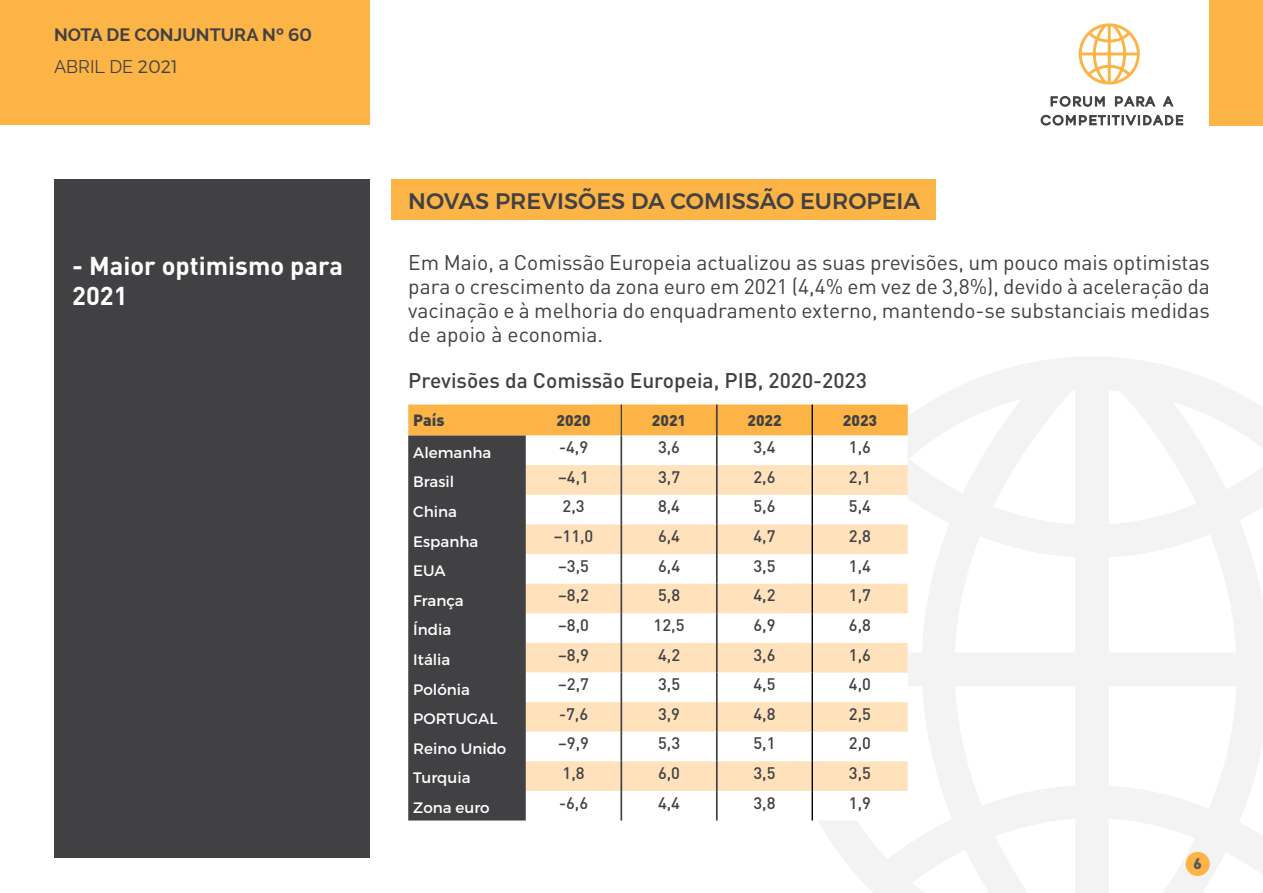
<style>
.page{position:relative;width:1263px;height:893px;background:#fff}
.page>*{position:absolute;margin:0;border:0;box-sizing:border-box;transform-origin:0 0}
.t1{font:700 25.5px/30px "DIN Pro";color:#fff}
.t2{font:500 22.5px "Montserrat";color:#414144}
.t3{font:21px/24px "DIN Pro";color:#414144;text-align:justify}
.t4{font:500 21px "DIN Pro";color:#414144}
.t5{font:700 18px/32px "Raleway";color:#414144}
.t6{font:500 16.5px "DIN Pro";color:#414144}
.t7{font:900 16.05px "DIN Pro";color:#414144}
.t8{font:900 15.45px "DIN Pro";color:#414144}
.t9{font:15.15px "Montserrat";color:#fff}
.t10{font:900 15px "DIN Pro";color:#555859}
.s1{font-family:"Montserrat";font-weight:500}
.s2{font-weight:400}
.s3{font-family:"Montserrat";font-weight:300}
</style>
<div class="page">
<div style="left:54px;top:179px;width:316px;height:678px;background:#414144"></div>
<svg style="left:779px;top:357px;width:484px;height:536px"></svg>
<div style="left:0;top:0;width:370px;height:125px;background:#fcb447"></div>
<div style="left:1210px;top:0;width:53px;height:125px;background:#fcb447"></div>
<svg style="left:1079px;top:23px;width:61px;height:62px"></svg>
<svg style="left:1050px;top:96px;width:55px;height:11px"></svg>
<svg style="left:1115px;top:96px;width:41px;height:11px"></svg>
<svg style="left:1162px;top:96px;width:12px;height:11px"></svg>
<svg style="left:1040px;top:114px;width:143px;height:12px"></svg>
<div style="left:1185px;top:852px;width:25px;height:24px;background:#fcb447;border-radius:50%"></div>
<div style="left:391px;top:179px;width:544px;height:41px;background:#fcb447"></div>
<div style="left:408px;top:405px;width:500px;height:31px;background:#fcb447"></div>
<div style="left:408px;top:436px;width:118px;height:384px;background:#414144"></div>
<svg style="left:622px;top:436px;width:286px;height:384px"></svg>
<svg style="left:526px;top:465px;width:382px;height:326px;fill:#ffe2bb"></svg>
<hr style="left:621px;top:405px;width:1px;height:31px;background:#414144">
<hr style="left:620px;top:436px;width:2px;height:29px;background:#414144">
<hr style="left:620px;top:465px;width:2px;height:30px;background:#414144">
<hr style="left:620px;top:495px;width:2px;height:29px;background:#414144">
<hr style="left:620px;top:524px;width:2px;height:30px;background:#414144">
<hr style="left:620px;top:554px;width:2px;height:30px;background:#414144">
<hr style="left:620px;top:584px;width:2px;height:29px;background:#414144">
<hr style="left:620px;top:613px;width:2px;height:30px;background:#414144">
<hr style="left:620px;top:643px;width:2px;height:29px;background:#414144">
<hr style="left:620px;top:672px;width:2px;height:30px;background:#414144">
<hr style="left:620px;top:702px;width:2px;height:30px;background:#414144">
<hr style="left:620px;top:732px;width:2px;height:29px;background:#414144">
<hr style="left:620px;top:761px;width:2px;height:30px;background:#414144">
<hr style="left:620px;top:791px;width:2px;height:29px;background:#414144">
<hr style="left:716px;top:405px;width:2px;height:31px;background:#414144">
<hr style="left:716px;top:436px;width:2px;height:29px;background:#414144">
<hr style="left:716px;top:465px;width:2px;height:30px;background:#414144">
<hr style="left:716px;top:495px;width:2px;height:29px;background:#414144">
<hr style="left:716px;top:524px;width:2px;height:30px;background:#414144">
<hr style="left:716px;top:554px;width:2px;height:30px;background:#414144">
<hr style="left:716px;top:584px;width:2px;height:29px;background:#414144">
<hr style="left:716px;top:613px;width:2px;height:30px;background:#414144">
<hr style="left:716px;top:643px;width:2px;height:29px;background:#414144">
<hr style="left:716px;top:672px;width:2px;height:30px;background:#414144">
<hr style="left:716px;top:702px;width:2px;height:30px;background:#414144">
<hr style="left:716px;top:732px;width:2px;height:29px;background:#414144">
<hr style="left:716px;top:761px;width:2px;height:30px;background:#414144">
<hr style="left:716px;top:791px;width:2px;height:29px;background:#414144">
<hr style="left:811px;top:405px;width:2px;height:31px;background:#000">
<hr style="left:811px;top:436px;width:2px;height:29px;background:#000">
<hr style="left:811px;top:465px;width:2px;height:30px;background:#000">
<hr style="left:811px;top:495px;width:2px;height:29px;background:#000">
<hr style="left:811px;top:524px;width:2px;height:30px;background:#000">
<hr style="left:811px;top:554px;width:2px;height:30px;background:#000">
<hr style="left:811px;top:584px;width:2px;height:29px;background:#000">
<hr style="left:811px;top:613px;width:2px;height:30px;background:#000">
<hr style="left:811px;top:643px;width:2px;height:29px;background:#000">
<hr style="left:811px;top:672px;width:2px;height:30px;background:#000">
<hr style="left:811px;top:702px;width:2px;height:30px;background:#000">
<hr style="left:811px;top:732px;width:2px;height:29px;background:#000">
<hr style="left:811px;top:761px;width:2px;height:30px;background:#000">
<hr style="left:811px;top:791px;width:2px;height:29px;background:#000">
<p class="t5" style="left:54px;top:19px;width:259px">NOTA DE CONJUNTURA Nº <span class="s1">60<br></span><span class="s2">ABRIL DE</span> <span class="s3">2021</span></p>
<p class="t1" style="left:72px;top:250px;width:272px">- Maior optimismo para<br>2021</p>
<p class="t2" style="left:408px;top:187px;width:514px">NOVAS PREVISÕES DA COMISSÃO EUROPEIA</p>
<p class="t3" style="left:408px;top:250px;width:803px">Em Maio, a Comissão Europeia actualizou as suas previsões, um pouco mais optimistas para o crescimento da zona euro em 2021 (4,4% em vez de 3,8%), devido à aceleração da vacinação e à melhoria do enquadramento externo, mantendo-se substanciais medidas de apoio à economia.</p>
<p class="t4" style="left:408px;top:366px;width:460px">Previsões da Comissão Europeia, PIB, 2020-2023</p>
<p class="t7" style="left:413px;top:409px;width:33px">País</p>
<p class="t8" style="left:556px;top:410px;width:36px">2020</p>
<p class="t8" style="left:652px;top:410px;width:36px">2021</p>
<p class="t8" style="left:747px;top:410px;width:36px">2022</p>
<p class="t8" style="left:843px;top:410px;width:36px">2023</p>
<p class="t9" style="left:413px;top:443px;width:80px">Alemanha</p>
<p class="t6" style="left:559px;top:436px;width:31px">-4,9</p>
<p class="t6" style="left:658px;top:436px;width:24px">3,6</p>
<p class="t6" style="left:753px;top:436px;width:24px">3,4</p>
<p class="t6" style="left:849px;top:436px;width:24px">1,6</p>
<p class="t9" style="left:413px;top:473px;width:43px">Brasil</p>
<p class="t6" style="left:558px;top:466px;width:32px">–4,1</p>
<p class="t6" style="left:658px;top:466px;width:24px">3,7</p>
<p class="t6" style="left:753px;top:466px;width:24px">2,6</p>
<p class="t6" style="left:849px;top:466px;width:24px">2,1</p>
<p class="t9" style="left:413px;top:502px;width:45px">China</p>
<p class="t6" style="left:563px;top:495px;width:24px">2,3</p>
<p class="t6" style="left:658px;top:495px;width:24px">8,4</p>
<p class="t6" style="left:753px;top:495px;width:24px">5,6</p>
<p class="t6" style="left:849px;top:495px;width:24px">5,4</p>
<p class="t9" style="left:413px;top:532px;width:67px">Espanha</p>
<p class="t6" style="left:554px;top:525px;width:41px">–11,0</p>
<p class="t6" style="left:658px;top:525px;width:24px">6,4</p>
<p class="t6" style="left:753px;top:525px;width:24px">4,7</p>
<p class="t6" style="left:849px;top:525px;width:24px">2,8</p>
<p class="t9" style="left:413px;top:561px;width:34px">EUA</p>
<p class="t6" style="left:558px;top:554px;width:32px">–3,5</p>
<p class="t6" style="left:658px;top:554px;width:24px">6,4</p>
<p class="t6" style="left:753px;top:554px;width:24px">3,5</p>
<p class="t6" style="left:849px;top:554px;width:24px">1,4</p>
<p class="t9" style="left:413px;top:591px;width:52px">França</p>
<p class="t6" style="left:558px;top:584px;width:32px">–8,2</p>
<p class="t6" style="left:658px;top:584px;width:24px">5,8</p>
<p class="t6" style="left:753px;top:584px;width:24px">4,2</p>
<p class="t6" style="left:849px;top:584px;width:24px">1,7</p>
<p class="t9" style="left:413px;top:621px;width:40px">Índia</p>
<p class="t6" style="left:558px;top:614px;width:32px">–8,0</p>
<p class="t6" style="left:654px;top:614px;width:32px">12,5</p>
<p class="t6" style="left:753px;top:614px;width:24px">6,9</p>
<p class="t6" style="left:849px;top:614px;width:24px">6,8</p>
<p class="t9" style="left:413px;top:650px;width:39px">Itália</p>
<p class="t6" style="left:558px;top:643px;width:32px">–8,9</p>
<p class="t6" style="left:658px;top:643px;width:24px">4,2</p>
<p class="t6" style="left:753px;top:643px;width:24px">3,6</p>
<p class="t6" style="left:849px;top:643px;width:24px">1,6</p>
<p class="t9" style="left:413px;top:680px;width:58px">Polónia</p>
<p class="t6" style="left:558px;top:673px;width:32px">–2,7</p>
<p class="t6" style="left:658px;top:673px;width:24px">3,5</p>
<p class="t6" style="left:753px;top:673px;width:24px">4,5</p>
<p class="t6" style="left:849px;top:673px;width:24px">4,0</p>
<p class="t9" style="left:413px;top:709px;width:86px">PORTUGAL</p>
<p class="t6" style="left:559px;top:702px;width:31px">-7,6</p>
<p class="t6" style="left:658px;top:702px;width:24px">3,9</p>
<p class="t6" style="left:753px;top:702px;width:24px">4,8</p>
<p class="t6" style="left:849px;top:702px;width:24px">2,5</p>
<p class="t9" style="left:413px;top:739px;width:95px">Reino Unido</p>
<p class="t6" style="left:558px;top:732px;width:32px">–9,9</p>
<p class="t6" style="left:658px;top:732px;width:24px">5,3</p>
<p class="t6" style="left:753px;top:732px;width:24px">5,1</p>
<p class="t6" style="left:849px;top:732px;width:24px">2,0</p>
<p class="t9" style="left:413px;top:769px;width:59px">Turquia</p>
<p class="t6" style="left:563px;top:762px;width:24px">1,8</p>
<p class="t6" style="left:658px;top:762px;width:24px">6,0</p>
<p class="t6" style="left:753px;top:762px;width:24px">3,5</p>
<p class="t6" style="left:849px;top:762px;width:24px">3,5</p>
<p class="t9" style="left:413px;top:798px;width:78px">Zona euro</p>
<p class="t6" style="left:559px;top:791px;width:31px">-6,6</p>
<p class="t6" style="left:658px;top:791px;width:24px">4,4</p>
<p class="t6" style="left:753px;top:791px;width:24px">3,8</p>
<p class="t6" style="left:849px;top:791px;width:24px">1,9</p>
<p class="t10" style="left:1193px;top:853px;width:10px">6</p>
</div>
